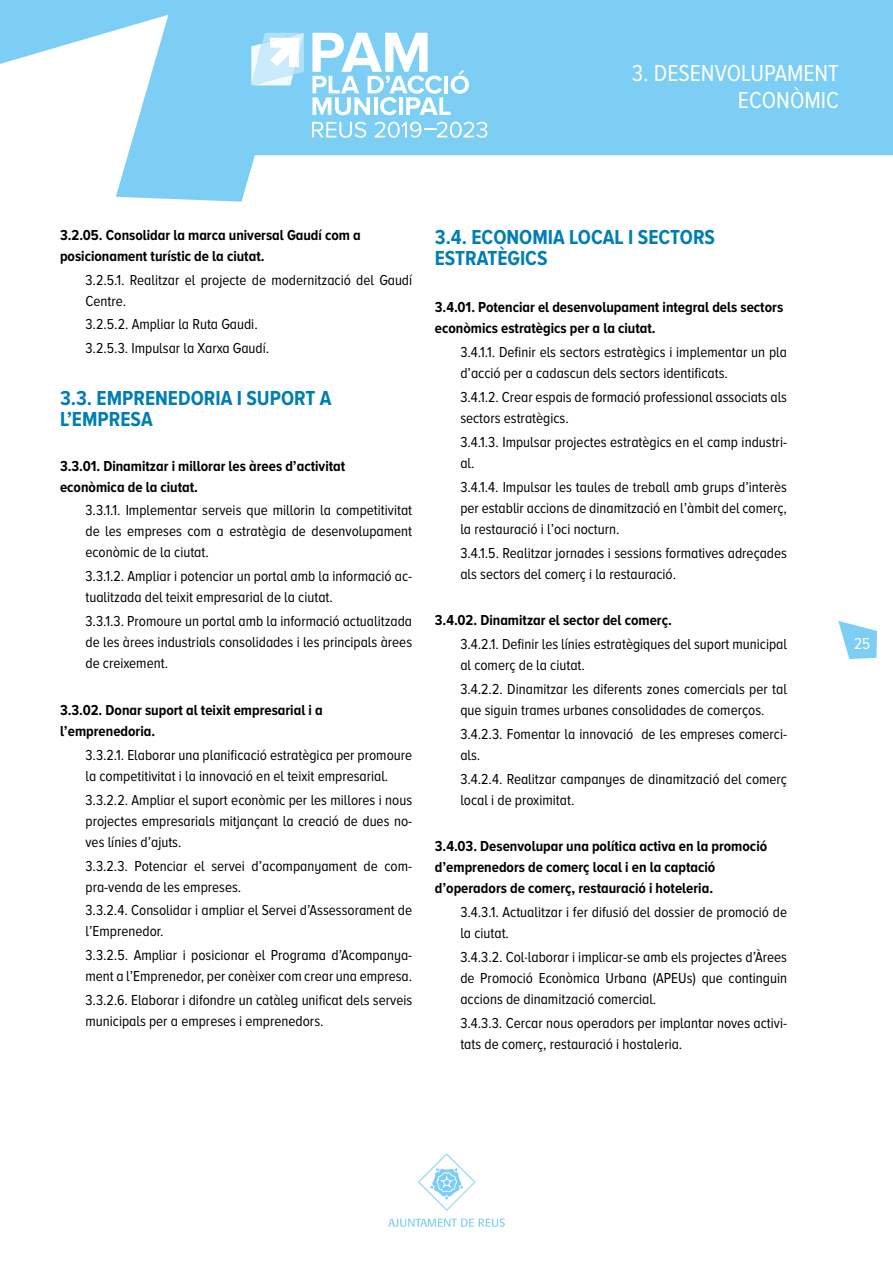
<style>
.page{position:relative;width:893px;height:1263px;background:#fff}
.page>*{position:absolute;margin:0;border:0;box-sizing:border-box;transform-origin:0 0}
.t1{font:24px/27px "Proxima Nova A Cond";color:#fff;text-align:right}
.t2{font:700 21px/21px "Proxima Nova A Cond";color:#007eb4}
.t3{font:16.5px "Proxima Nova A Cond";color:#fff}
.t4{font:15px/21px "Proxima Nova A Cond";color:#000}
.t5{font:700 15px/21px "Proxima Nova A Cond";color:#000}
</style>
<div class="page">
<svg style="left:388px;top:1218px;width:117px;height:9px"></svg>
<svg style="left:418px;top:1153px;width:58px;height:58px"></svg>
<svg style="left:0;top:0;width:893px;height:202px;fill:#7ccef5"></svg>
<svg style="left:312px;top:33px;width:157px;height:82px"></svg>
<svg style="left:251px;top:33px;width:53px;height:52px"></svg>
<svg style="left:312px;top:122px;width:54px;height:16px"></svg>
<svg style="left:375px;top:122px;width:112px;height:16px"></svg>
<svg style="left:838px;top:621px;width:39px;height:38px"></svg>
<h1 class="t1" style="left:632px;top:60px;width:209px">3. DESENVOLUPAMENT<br>ECONÒMIC</h1>
<p class="t5" style="left:60px;top:224px;width:302px">3.2.05. Consolidar la marca universal Gaudí com a posicionament turístic de la ciutat.</p>
<p class="t4" style="left:86px;top:269px;width:328px">3.2.5.1. Realitzar el projecte de modernització del Gaudí<br>Centre.</p>
<p class="t4" style="left:86px;top:312px;width:185px;line-height:23.9px">3.2.5.2. Ampliar la Ruta Gaudi.<br>3.2.5.3. Impulsar la Xarxa Gaudí.</p>
<h2 class="t2" style="left:60px;top:387px;width:273px">3.3. EMPRENEDORIA I SUPORT A<br>L’EMPRESA</h2>
<p class="t5" style="left:60px;top:455px;width:287px">3.3.01. Dinamitzar i millorar les àrees d’activitat econòmica de la ciutat.</p>
<p class="t4" style="left:86px;top:500px;width:328px;text-align:justify">3.3.1.1. Implementar serveis que millorin la competitivitat de les empreses com a estratègia de desenvolupament econòmic de la ciutat.</p>
<p class="t4" style="left:86px;top:566px;width:328px">3.3.1.2. Ampliar i potenciar un portal amb la informació ac&shy;tualitzada del teixit empresarial de la ciutat.</p>
<p class="t4" style="left:86px;top:611px;width:328px;text-align:justify">3.3.1.3. Promoure un portal amb la informació actualitzada de les àrees industrials consolidades i les principals àrees de creixement.</p>
<p class="t5" style="left:60px;top:699px;width:264px">3.3.02. Donar suport al teixit empresarial i a l’emprenedoria.</p>
<p class="t4" style="left:86px;top:744px;width:328px">3.3.2.1. Elaborar una planificació estratègica per promoure la competitivitat i la innovació en el teixit empresarial.</p>
<p class="t4" style="left:86px;top:789px;width:328px;text-align:justify">3.3.2.2. Ampliar el suport econòmic per les millores i nous projectes empresarials mitjançant la creació de dues no&shy;ves línies d’ajuts.</p>
<p class="t4" style="left:86px;top:855px;width:328px">3.3.2.3. Potenciar el servei d’acompanyament de com&shy;pra-venda de les empreses.</p>
<p class="t4" style="left:86px;top:900px;width:328px">3.3.2.4. Consolidar i ampliar el Servei d’Assessorament de l’Emprenedor.</p>
<p class="t4" style="left:86px;top:945px;width:328px">3.3.2.5. Ampliar i posicionar el Programa d’Acompanya&shy;ment a l’Emprenedor, per conèixer com crear una empresa.</p>
<p class="t4" style="left:86px;top:989px;width:328px">3.3.2.6. Elaborar i difondre un catàleg unificat dels serveis municipals per a empreses i emprenedors.</p>
<h2 class="t2" style="left:435px;top:227px;width:282px">3.4. ECONOMIA LOCAL I SECTORS<br>ESTRATÈGICS</h2>
<p class="t5" style="left:435px;top:297px;width:350px">3.4.01. Potenciar el desenvolupament integral dels sectors econòmics estratègics per a la ciutat.</p>
<p class="t4" style="left:460px;top:341px;width:328px">3.4.1.1. Definir els sectors estratègics i implementar un pla d’acció per a cadascun dels sectors identificats.</p>
<p class="t4" style="left:460px;top:386px;width:328px">3.4.1.2. Crear espais de formació professional associats als sectors estratègics.</p>
<p class="t4" style="left:460px;top:431px;width:328px">3.4.1.3. Impulsar projectes estratègics en el camp industri&shy;al.</p>
<p class="t4" style="left:460px;top:476px;width:328px;text-align:justify">3.4.1.4. Impulsar les taules de treball amb grups d’interès per establir accions de dinamització en l’àmbit del comerç, la restauració i l’oci nocturn.</p>
<p class="t4" style="left:460px;top:542px;width:328px">3.4.1.5. Realitzar jornades i sessions formatives adreçades als sectors del comerç i la restauració.</p>
<p class="t5" style="left:435px;top:610px;width:238px">3.4.02. Dinamitzar el sector del comerç.</p>
<p class="t4" style="left:460px;top:633px;width:328px">3.4.2.1. Definir les línies estratègiques del suport municipal al comerç de la ciutat.</p>
<p class="t4" style="left:460px;top:678px;width:328px">3.4.2.2. Dinamitzar les diferents zones comercials per tal que siguin trames urbanes consolidades de comerços.</p>
<p class="t4" style="left:460px;top:723px;width:328px">3.4.2.3. Fomentar la innovació de les empreses comerci&shy;als.</p>
<p class="t4" style="left:460px;top:768px;width:328px">3.4.2.4. Realitzar campanyes de dinamització del comerç local i de proximitat.</p>
<p class="t5" style="left:435px;top:836px;width:334px">3.4.03. Desenvolupar una política activa en la promoció d’emprenedors de comerç local i en la captació d’operadors de comerç, restauració i hoteleria.</p>
<p class="t4" style="left:460px;top:902px;width:328px">3.4.3.1. Actualitzar i fer difusió del dossier de promoció de la ciutat.</p>
<p class="t4" style="left:460px;top:946px;width:328px;text-align:justify">3.4.3.2. Col·laborar i implicar-se amb els projectes d’Àrees de Promoció Econòmica Urbana (APEUs) que continguin accions de dinamització comercial.</p>
<p class="t4" style="left:460px;top:1012px;width:328px">3.4.3.3. Cercar nous operadors per implantar noves activi&shy;tats de comerç, restauració i hostaleria.</p>
<p class="t3" style="left:854px;top:634px;width:18px">25</p>
</div>
